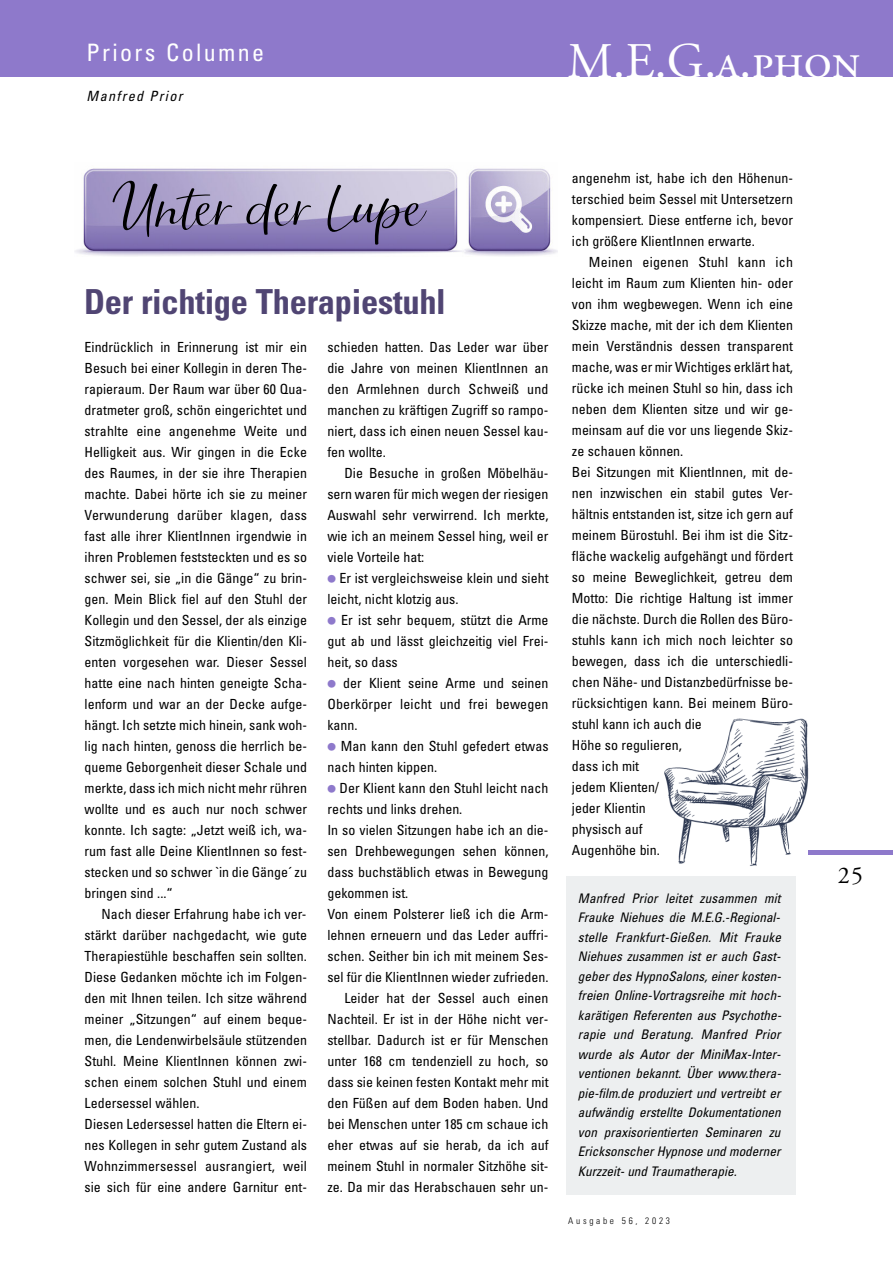
<style>
.page{position:relative;width:893px;height:1263px;background:#fff}
.page>*{position:absolute;margin:0;border:0;box-sizing:border-box;transform-origin:0 0}
.t1{font:49.8px "Adobe Garamond Regular SC";color:#fff}
.t2{font:48px "Paprika";color:#000;scale:1.21 1}
.t3{font:700 condensed 34.5px "Univers";letter-spacing:-.01em;color:#504573}
.t4{font:condensed 24px "Univers";letter-spacing:.1em;color:#fff}
.t5{font:24px "Adobe Garamond";color:#000}
.t6{font:italic condensed 14.1px "Univers";letter-spacing:.1em;color:#000}
.t7{font:condensed 13.95px/21px "Univers";color:#000;text-align:justify}
.t8{font:italic condensed 13.2px/19.5px "Univers";color:#000}
.t9{font:300 condensed 9.3px "Univers";letter-spacing:.295em;color:#000}
.s1{font-size:25.5px;color:#8e79cb}
</style>
<div class="page">
<img style="left:665px;top:718px;width:144px;height:148px">
<div style="left:566px;top:876px;width:229px;height:319px;background:#edeff0"></div>
<div style="left:0;top:0;width:893px;height:77px;background:#8e79cb"></div>
<div style="left:808px;top:850px;width:85px;height:5px;background:#8e79cb"></div>
<img style="left:75px;top:168px;width:482px;height:88px">
<h3 class="t4" style="left:87px;top:44px;width:179px">Priors Columne</h3>
<p class="t6" style="left:87px;top:91px;width:97px">Manfred Prior</p>
<h1 class="t1" style="left:568px;top:41px;width:295px">M.E.G.a.phon</h1>
<h2 class="t2" style="left:121px;top:179px;width:252px">Unter der Lupe</h2>
<h3 class="t3" style="left:84px;top:289px;width:363px">Der richtige Therapiestuhl</h3>
<p class="t7" style="left:85px;top:337px;width:224px">Eindrücklich in Erinnerung ist mir ein Besuch bei einer Kollegin in deren The&shy;rapieraum. Der Raum war über 60 Qua&shy;dratmeter groß, schön eingerichtet und strahlte eine angenehme Weite und Helligkeit aus. Wir gingen in die Ecke des Raumes, in der sie ihre Therapien machte. Dabei hörte ich sie zu meiner Verwunderung darüber klagen, dass fast alle ihrer KlientInnen irgendwie in ihren Problemen feststeckten und es so schwer sei, sie „in die Gänge“ zu brin&shy;gen. Mein Blick fiel auf den Stuhl der Kollegin und den Sessel, der als einzige Sitzmöglichkeit für die Klientin/den Kli&shy;enten vorgesehen war. Dieser Sessel hatte eine nach hinten geneigte Scha&shy;lenform und war an der Decke aufge&shy;hängt. Ich setzte mich hinein, sank woh&shy;lig nach hinten, genoss die herrlich be&shy;queme Geborgenheit dieser Schale und merkte, dass ich mich nicht mehr rühren wollte und es auch nur noch schwer konnte. Ich sagte: „Jetzt weiß ich, wa&shy;rum fast alle Deine KlientInnen so fest&shy;stecken und so schwer `in die Gänge´ zu bringen sind ...“</p>
<p class="t7" style="left:85px;top:904px;width:224px;text-align:left;text-indent:17px">Nach dieser Erfahrung habe ich ver&shy;stärkt darüber nachgedacht, wie gute Therapiestühle beschaffen sein sollten.<br>Diese Gedanken möchte ich im Folgen&shy;den mit Ihnen teilen. Ich sitze während meiner „Sitzungen“ auf einem beque&shy;men, die Lendenwirbelsäule stützenden Stuhl. Meine KlientInnen können zwi&shy;schen einem solchen Stuhl und einem Ledersessel wählen.<br>Diesen Ledersessel hatten die Eltern ei&shy;nes Kollegen in sehr gutem Zustand als Wohnzimmersessel ausrangiert, weil sie sich für eine andere Garnitur ent-</p>
<p class="t7" style="left:327px;top:337px;width:223px">schieden hatten. Das Leder war über die Jahre von meinen KlientInnen an den Armlehnen durch Schweiß und manchen zu kräftigen Zugriff so rampo&shy;niert, dass ich einen neuen Sessel kau&shy;fen wollte.</p>
<p class="t7" style="left:327px;top:463px;width:223px;text-indent:17px">Die Besuche in großen Möbelhäu&shy;sern waren für mich wegen der riesigen Auswahl sehr verwirrend. Ich merkte, wie ich an meinem Sessel hing, weil er viele Vorteile hat:</p>
<p class="t7" style="left:327px;top:568px;width:223px"><span class="s1">•</span> Er ist vergleichsweise klein und sieht leicht, nicht klotzig aus.</p>
<p class="t7" style="left:327px;top:610px;width:223px"><span class="s1">•</span> Er ist sehr bequem, stützt die Arme gut ab und lässt gleichzeitig viel Frei&shy;heit, so dass</p>
<p class="t7" style="left:327px;top:673px;width:223px"><span class="s1">•</span> der Klient seine Arme und seinen Oberkörper leicht und frei bewegen kann.</p>
<p class="t7" style="left:327px;top:736px;width:223px"><span class="s1">•</span> Man kann den Stuhl gefedert etwas nach hinten kippen.</p>
<p class="t7" style="left:327px;top:778px;width:223px"><span class="s1">•</span> Der Klient kann den Stuhl leicht nach</p>
<p class="t7" style="left:327px;top:799px;width:136px">rechts und links drehen.</p>
<p class="t7" style="left:327px;top:820px;width:223px">In so vielen Sitzungen habe ich an die-</p>
<p class="t7" style="left:327px;top:841px;width:223px">sen Drehbewegungen sehen können,</p>
<p class="t7" style="left:327px;top:862px;width:223px">dass buchstäblich etwas in Bewegung</p>
<p class="t7" style="left:327px;top:883px;width:82px">gekommen ist.</p>
<p class="t7" style="left:327px;top:904px;width:223px">Von einem Polsterer ließ ich die Arm-</p>
<p class="t7" style="left:327px;top:925px;width:223px">lehnen erneuern und das Leder auffri-</p>
<p class="t7" style="left:327px;top:946px;width:223px">schen. Seither bin ich mit meinem Ses-</p>
<p class="t7" style="left:327px;top:967px;width:223px">sel für die KlientInnen wieder zufrieden.</p>
<p class="t7" style="left:344px;top:988px;width:206px">Leider hat der Sessel auch einen</p>
<p class="t7" style="left:327px;top:1009px;width:223px">Nachteil. Er ist in der Höhe nicht ver-</p>
<p class="t7" style="left:327px;top:1030px;width:223px">stellbar. Dadurch ist er für Menschen</p>
<p class="t7" style="left:327px;top:1051px;width:223px">unter 168 cm tendenziell zu hoch, so</p>
<p class="t7" style="left:327px;top:1072px;width:223px">dass sie keinen festen Kontakt mehr mit</p>
<p class="t7" style="left:327px;top:1093px;width:223px">den Füßen auf dem Boden haben. Und</p>
<p class="t7" style="left:327px;top:1114px;width:223px">bei Menschen unter 185 cm schaue ich</p>
<p class="t7" style="left:327px;top:1135px;width:223px">eher etwas auf sie herab, da ich auf</p>
<p class="t7" style="left:327px;top:1156px;width:223px">meinem Stuhl in normaler Sitzhöhe sit-</p>
<p class="t7" style="left:327px;top:1177px;width:223px">ze. Da mir das Herabschauen sehr un-</p>
<p class="t7" style="left:572px;top:168px;width:223px">angenehm ist, habe ich den Höhenun&shy;terschied beim Sessel mit Untersetzern kompensiert. Diese entferne ich, bevor ich größere KlientInnen erwarte.</p>
<p class="t7" style="left:572px;top:252px;width:223px;text-align:left;text-indent:17px">Meinen eigenen Stuhl kann ich leicht im Raum zum Klienten hin- oder von ihm wegbewegen. Wenn ich eine<br>Skizze mache, mit der ich dem Klienten mein Verständnis dessen transparent mache, was er mir Wichtiges erklärt hat, rücke ich meinen Stuhl so hin, dass ich neben dem Klienten sitze und wir ge&shy;meinsam auf die vor uns liegende Skiz&shy;ze schauen können.<br>Bei Sitzungen mit KlientInnen, mit de&shy;nen inzwischen ein stabil gutes Ver&shy;hältnis entstanden ist, sitze ich gern auf meinem Bürostuhl. Bei ihm ist die Sitz&shy;fläche wackelig aufgehängt und fördert so meine Beweglichkeit, getreu dem<br>Motto: Die richtige Haltung ist immer die nächste. Durch die Rollen des Büro&shy;stuhls kann ich mich noch leichter so bewegen, dass ich die unterschiedli&shy;chen Nähe- und Distanzbedürfnisse be&shy;rücksichtigen kann. Bei meinem Büro&shy;stuhl kann ich auch die<br>Höhe so regulieren,<br>dass ich mit<br>jedem Klienten/<br>jeder Klientin<br>physisch auf<br>Augenhöhe bin.</p>
<p class="t8" style="left:578px;top:889px;width:205px">Manfred Prior leitet zusammen mit Frauke Niehues die M.E.G.-Regional&shy;stelle Frankfurt-Gießen. Mit Frauke Niehues zusammen ist er auch Gast&shy;geber des HypnoSalons, einer kosten&shy;freien Online-Vortragsreihe mit hoch&shy;karätigen Referenten aus Psychothe&shy;rapie und Beratung. Manfred Prior wurde als Autor der MiniMax-Inter&shy;ventionen bekannt. Über www.thera&shy;pie-film.de produziert und vertreibt er aufwändig erstellte Dokumentationen von praxisorientierten Seminaren zu Ericksonscher Hypnose und moderner Kurzzeit- und Traumatherapie.</p>
<p class="t9" style="left:568px;top:1218px;width:103px">Ausgabe 56, 2023</p>
<h3 class="t5" style="left:838px;top:865px;width:27px">25</h3>
</div>
